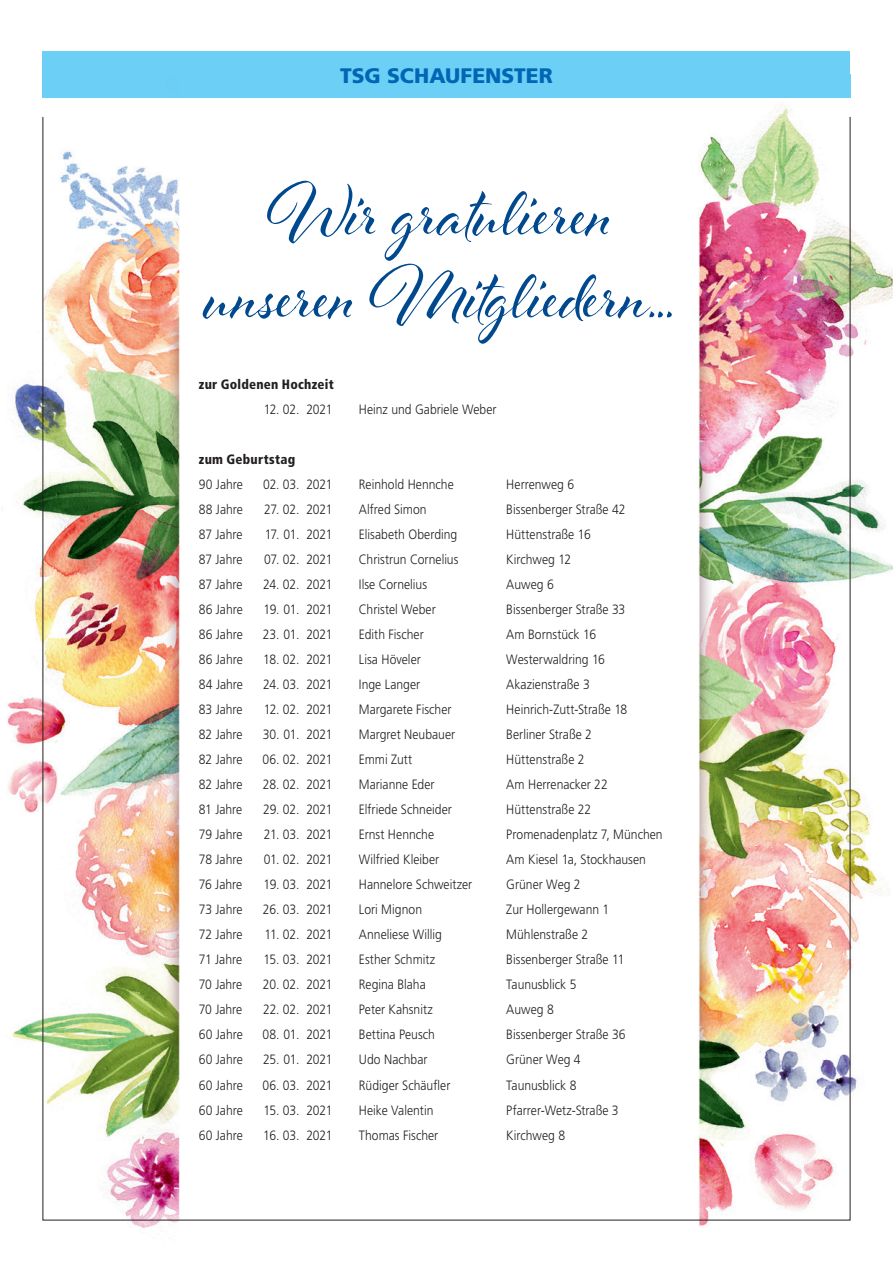
<style>
.page{position:relative;width:893px;height:1263px;background:#fff}
.page>*{position:absolute;margin:0;border:0;box-sizing:border-box;transform-origin:0 0}
.t1{font:900 21px "Frutiger LT";letter-spacing:.005em;color:#0166b3}
.t2{font:300 13.5px "Frutiger LT";color:#231f20;scale:.9 1}
.t3{font:900 condensed 13.5px "Frutiger LT";letter-spacing:.02em;color:#231f20}
</style>
<div class="page">
<img style="left:1px;top:74px;width:892px;height:1154px">
<img style="left:42px;top:116px;width:809px;height:1105px">
<div style="left:43px;top:51px;width:807px;height:23px;background:#6bcff6"></div>
<div style="left:43px;top:74px;width:807px;height:24px;background:#6bcff6"></div>
<svg style="left:203px;top:181px;width:469px;height:163px"></svg>
<h1 class="t1" style="left:340px;top:63px;width:214px">TSG SCHAUFENSTER</h1>
<p class="t3" style="left:199px;top:376px;width:137px">zur Goldenen Hochzeit</p>
<p class="t2" style="left:264px;top:401px;width:78px">12. 02. 2021</p>
<p class="t2" style="left:359px;top:401px;width:155px">Heinz und Gabriele Weber</p>
<p class="t3" style="left:199px;top:451px;width:98px">zum Geburtstag</p>
<p class="t2" style="left:199px;top:476px;width:51px">90 Jahre</p>
<p class="t2" style="left:263px;top:476px;width:78px">02. 03. 2021</p>
<p class="t2" style="left:359px;top:476px;width:107px">Reinhold Hennche</p>
<p class="t2" style="left:506px;top:476px;width:77px">Herrenweg 6</p>
<p class="t2" style="left:199px;top:501px;width:51px">88 Jahre</p>
<p class="t2" style="left:264px;top:501px;width:77px">27. 02. 2021</p>
<p class="t2" style="left:359px;top:501px;width:77px">Alfred Simon</p>
<p class="t2" style="left:506px;top:501px;width:134px">Bissenberger Straße 42</p>
<p class="t2" style="left:199px;top:526px;width:50px">87 Jahre</p>
<p class="t2" style="left:265px;top:526px;width:77px">17. 01. 2021</p>
<p class="t2" style="left:359px;top:526px;width:111px">Elisabeth Oberding</p>
<p class="t2" style="left:506px;top:526px;width:95px">Hüttenstraße 16</p>
<p class="t2" style="left:199px;top:551px;width:50px">87 Jahre</p>
<p class="t2" style="left:264px;top:551px;width:77px">07. 02. 2021</p>
<p class="t2" style="left:359px;top:551px;width:112px">Christrun Cornelius</p>
<p class="t2" style="left:506px;top:551px;width:73px">Kirchweg 12</p>
<p class="t2" style="left:199px;top:576px;width:50px">87 Jahre</p>
<p class="t2" style="left:263px;top:576px;width:79px">24. 02. 2021</p>
<p class="t2" style="left:359px;top:576px;width:77px">Ilse Cornelius</p>
<p class="t2" style="left:506px;top:576px;width:54px">Auweg 6</p>
<p class="t2" style="left:199px;top:602px;width:50px">86 Jahre</p>
<p class="t2" style="left:264px;top:602px;width:78px">19. 01. 2021</p>
<p class="t2" style="left:359px;top:602px;width:87px">Christel Weber</p>
<p class="t2" style="left:506px;top:602px;width:134px">Bissenberger Straße 33</p>
<p class="t2" style="left:199px;top:627px;width:50px">86 Jahre</p>
<p class="t2" style="left:263px;top:627px;width:79px">23. 01. 2021</p>
<p class="t2" style="left:359px;top:627px;width:74px">Edith Fischer</p>
<p class="t2" style="left:506px;top:627px;width:101px">Am Bornstück 16</p>
<p class="t2" style="left:199px;top:652px;width:50px">86 Jahre</p>
<p class="t2" style="left:263px;top:652px;width:79px">18. 02. 2021</p>
<p class="t2" style="left:359px;top:652px;width:70px">Lisa Höveler</p>
<p class="t2" style="left:506px;top:652px;width:111px">Westerwaldring 16</p>
<p class="t2" style="left:199px;top:677px;width:51px">84 Jahre</p>
<p class="t2" style="left:263px;top:677px;width:79px">24. 03. 2021</p>
<p class="t2" style="left:359px;top:677px;width:70px">Inge Langer</p>
<p class="t2" style="left:506px;top:677px;width:94px">Akazienstraße 3</p>
<p class="t2" style="left:199px;top:702px;width:50px">83 Jahre</p>
<p class="t2" style="left:264px;top:702px;width:78px">12. 02. 2021</p>
<p class="t2" style="left:359px;top:702px;width:104px">Margarete Fischer</p>
<p class="t2" style="left:506px;top:702px;width:136px">Heinrich-Zutt-Straße 18</p>
<p class="t2" style="left:199px;top:727px;width:50px">82 Jahre</p>
<p class="t2" style="left:263px;top:727px;width:79px">30. 01. 2021</p>
<p class="t2" style="left:359px;top:727px;width:109px">Margret Neubauer</p>
<p class="t2" style="left:506px;top:727px;width:97px">Berliner Straße 2</p>
<p class="t2" style="left:199px;top:752px;width:50px">82 Jahre</p>
<p class="t2" style="left:262px;top:752px;width:79px">06. 02. 2021</p>
<p class="t2" style="left:359px;top:752px;width:61px">Emmi Zutt</p>
<p class="t2" style="left:506px;top:752px;width:88px">Hüttenstraße 2</p>
<p class="t2" style="left:199px;top:777px;width:50px">82 Jahre</p>
<p class="t2" style="left:263px;top:777px;width:79px">28. 02. 2021</p>
<p class="t2" style="left:359px;top:777px;width:86px">Marianne Eder</p>
<p class="t2" style="left:506px;top:777px;width:114px">Am Herrenacker 22</p>
<p class="t2" style="left:199px;top:802px;width:50px">81 Jahre</p>
<p class="t2" style="left:263px;top:802px;width:79px">29. 02. 2021</p>
<p class="t2" style="left:359px;top:802px;width:105px">Elfriede Schneider</p>
<p class="t2" style="left:506px;top:802px;width:96px">Hüttenstraße 22</p>
<p class="t2" style="left:199px;top:827px;width:50px">79 Jahre</p>
<p class="t2" style="left:264px;top:827px;width:78px">21. 03. 2021</p>
<p class="t2" style="left:359px;top:827px;width:85px">Ernst Hennche</p>
<p class="t2" style="left:506px;top:827px;width:175px">Promenadenplatz 7, München</p>
<p class="t2" style="left:199px;top:852px;width:50px">78 Jahre</p>
<p class="t2" style="left:264px;top:852px;width:78px">01. 02. 2021</p>
<p class="t2" style="left:359px;top:852px;width:91px">Wilfried Kleiber</p>
<p class="t2" style="left:506px;top:852px;width:157px">Am Kiesel 1a, Stockhausen</p>
<p class="t2" style="left:199px;top:877px;width:50px">76 Jahre</p>
<p class="t2" style="left:264px;top:877px;width:78px">19. 03. 2021</p>
<p class="t2" style="left:359px;top:877px;width:127px">Hannelore Schweitzer</p>
<p class="t2" style="left:506px;top:877px;width:84px">Grüner Weg 2</p>
<p class="t2" style="left:199px;top:902px;width:50px">73 Jahre</p>
<p class="t2" style="left:263px;top:902px;width:79px">26. 03. 2021</p>
<p class="t2" style="left:359px;top:902px;width:72px">Lori Mignon</p>
<p class="t2" style="left:506px;top:902px;width:116px">Zur Hollergewann 1</p>
<p class="t2" style="left:199px;top:927px;width:50px">72 Jahre</p>
<p class="t2" style="left:265px;top:927px;width:77px">11. 02. 2021</p>
<p class="t2" style="left:359px;top:927px;width:94px">Anneliese Willig</p>
<p class="t2" style="left:506px;top:927px;width:93px">Mühlenstraße 2</p>
<p class="t2" style="left:199px;top:952px;width:50px">71 Jahre</p>
<p class="t2" style="left:263px;top:952px;width:78px">15. 03. 2021</p>
<p class="t2" style="left:359px;top:952px;width:86px">Esther Schmitz</p>
<p class="t2" style="left:506px;top:952px;width:133px">Bissenberger Straße 11</p>
<p class="t2" style="left:199px;top:977px;width:50px">70 Jahre</p>
<p class="t2" style="left:263px;top:977px;width:79px">20. 02. 2021</p>
<p class="t2" style="left:359px;top:977px;width:76px">Regina Blaha</p>
<p class="t2" style="left:506px;top:977px;width:79px">Taunusblick 5</p>
<p class="t2" style="left:199px;top:1002px;width:50px">70 Jahre</p>
<p class="t2" style="left:263px;top:1002px;width:79px">22. 02. 2021</p>
<p class="t2" style="left:359px;top:1002px;width:84px">Peter Kahsnitz</p>
<p class="t2" style="left:506px;top:1002px;width:54px">Auweg 8</p>
<p class="t2" style="left:199px;top:1027px;width:50px">60 Jahre</p>
<p class="t2" style="left:262px;top:1027px;width:79px">08. 01. 2021</p>
<p class="t2" style="left:359px;top:1027px;width:86px">Bettina Peusch</p>
<p class="t2" style="left:506px;top:1027px;width:134px">Bissenberger Straße 36</p>
<p class="t2" style="left:199px;top:1052px;width:50px">60 Jahre</p>
<p class="t2" style="left:263px;top:1052px;width:79px">25. 01. 2021</p>
<p class="t2" style="left:359px;top:1052px;width:78px">Udo Nachbar</p>
<p class="t2" style="left:506px;top:1052px;width:84px">Grüner Weg 4</p>
<p class="t2" style="left:199px;top:1077px;width:50px">60 Jahre</p>
<p class="t2" style="left:262px;top:1077px;width:79px">06. 03. 2021</p>
<p class="t2" style="left:359px;top:1077px;width:103px">Rüdiger Schäufler</p>
<p class="t2" style="left:506px;top:1077px;width:79px">Taunusblick 8</p>
<p class="t2" style="left:199px;top:1102px;width:50px">60 Jahre</p>
<p class="t2" style="left:263px;top:1102px;width:78px">15. 03. 2021</p>
<p class="t2" style="left:359px;top:1102px;width:84px">Heike Valentin</p>
<p class="t2" style="left:506px;top:1102px;width:126px">Pfarrer-Wetz-Straße 3</p>
<p class="t2" style="left:199px;top:1127px;width:50px">60 Jahre</p>
<p class="t2" style="left:263px;top:1127px;width:78px">16. 03. 2021</p>
<p class="t2" style="left:359px;top:1127px;width:90px">Thomas Fischer</p>
<p class="t2" style="left:506px;top:1127px;width:67px">Kirchweg 8</p>
</div>
